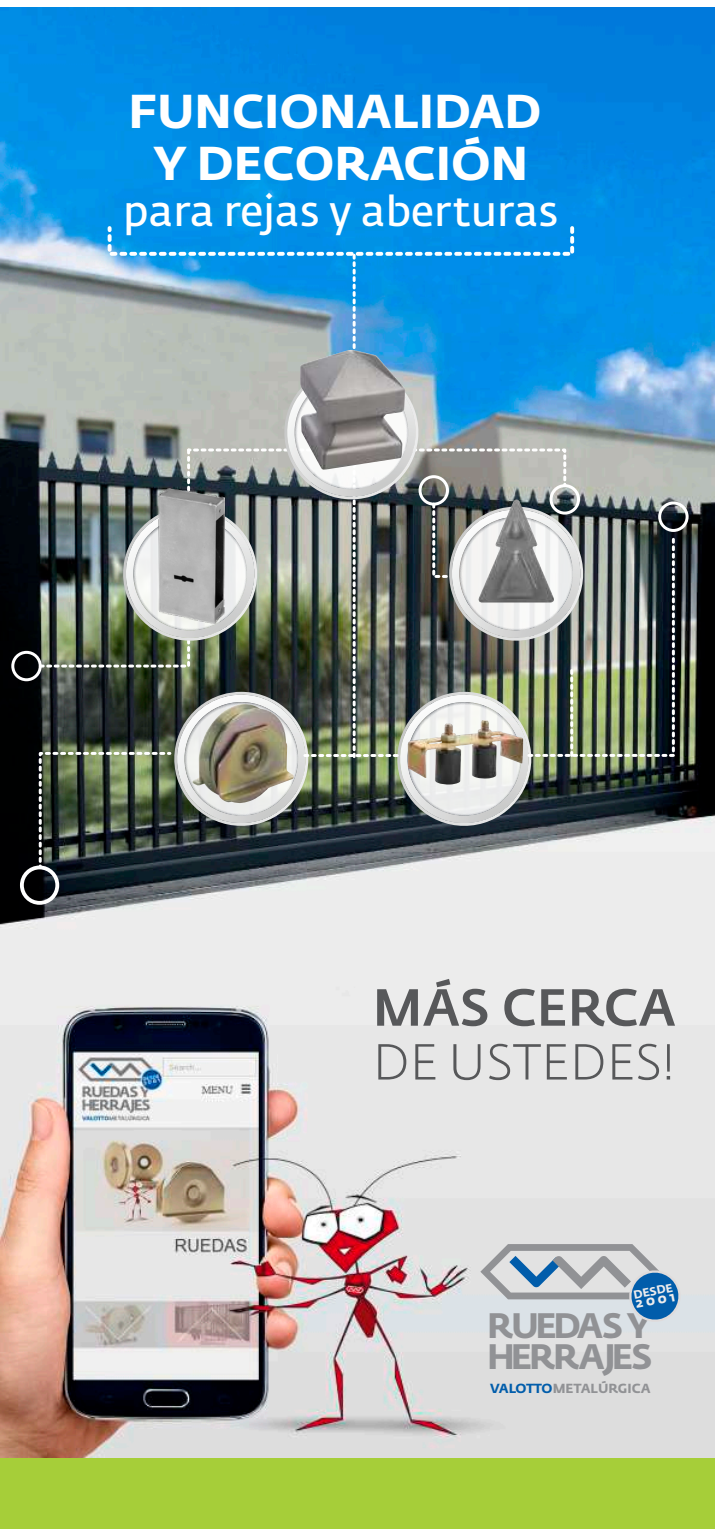
<style>
.page{position:relative;width:715px;height:1529px;background:#fff}
.page>*{position:absolute;margin:0;border:0;box-sizing:border-box;transform-origin:0 0}
.t1{font:500 51.5px "Fedra Sans Std";color:#57585a}
.t2{font:300 50px "Fedra Sans Std";color:#57585a}
.t3{font:700 47px/52.2px "Fedra Sans Std";color:#fff;text-align:center}
.t4{font:41.75px "Fedra Sans Std";color:#fff}
.t5{font:700 35px/31.8px "Fedra Sans Std";letter-spacing:-.075em;color:#919295}
.t6{font:700 13.5px "Fedra Sans Std";color:#edeced}
.t7{font:700 13px "Fedra Sans Std";color:#919295}
.t8{font:700 11.75px "Fedra Sans Std";color:#edeced}
.s1{color:#015dab}
</style>
<div class="page">
<img style="left:0;top:7px;width:715px;height:1452px">
<div style="left:0;top:1459px;width:715px;height:70px;background:#a6ce39"></div>
<div style="left:108px;top:226px;width:466px;height:30px;border:4px dashed #fff"></div>
<div style="left:20px;top:865px;width:39px;height:40px;border:4px solid #fff;border-radius:50%"></div>
<div style="left:11px;top:651px;width:31px;height:30px;border:3px solid #fff;border-radius:50%"></div>
<div style="left:658px;top:501px;width:30px;height:31px;border:3px solid #fff;border-radius:50%"></div>
<svg style="left:480px;top:1244px;width:203px;height:80px;background:#b0bfcc"></svg>
<img style="left:37px;top:255px;width:639px;height:612px">
<p class="t3" style="left:128px;top:85px;width:415px">FUNCIONALIDAD<br>Y DECORACIÓN</p>
<p class="t4" style="left:123px;top:186px;width:437px">para rejas y aberturas</p>
<p class="t1" style="left:372px;top:975px;width:305px">MÁS CERCA</p>
<p class="t2" style="left:372px;top:1031px;width:305px">DE USTEDES!</p>
<p class="t8" style="left:632px;top:1288px;width:41px;rotate:-11deg">DESDE</p>
<p class="t6" style="left:634px;top:1295px;width:42px;rotate:-11deg">2001</p>
<p class="t5" style="left:487px;top:1309px;width:167px">RUEDAS Y<br>HERRAJES</p>
<p class="t7" style="left:490px;top:1380px;width:162px"><span class="s1">VALOTTO</span>METALÚRGICA</p>
</div>
